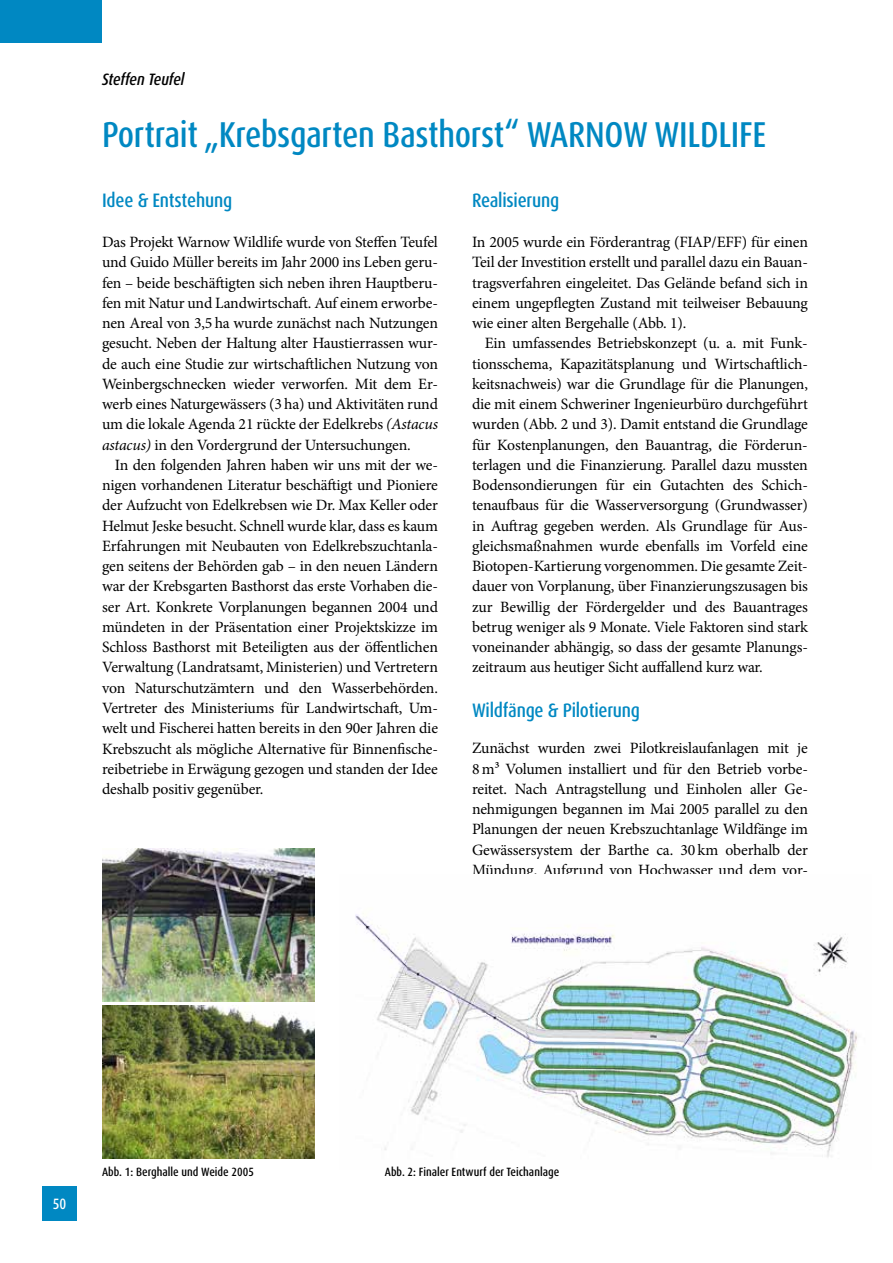
<style>
.page{position:relative;width:893px;height:1263px;background:#fff}
.page>*{position:absolute;margin:0;border:0;box-sizing:border-box;transform-origin:0 0}
.t1{font:500 condensed 36px "Dax Pro";letter-spacing:-.01em;color:#0088c2}
.t2{font:500 condensed 19.5px "Dax Pro";letter-spacing:-.01em;color:#0088c2}
.t3{font:italic 500 condensed 16.5px "Dax Pro";letter-spacing:-.015em;color:#000}
.t4{font:15.75px/20.2px "Minion Pro";letter-spacing:-.01em;color:#000;text-align:justify}
.t5{font:500 condensed 15px "Dax Pro";color:#fff}
.t6{font:500 condensed 12px "Dax Pro";color:#000}
.s1{font-style:italic}
</style>
<div class="page">
<div style="left:43px;top:1186px;width:34px;height:34px;background:#0088c2"></div>
<div style="left:0;top:0;width:102px;height:43px;background:#0088c2"></div>
<img style="left:102px;top:848px;width:213px;height:153px">
<img style="left:102px;top:1005px;width:213px;height:153px">
<img style="left:355px;top:914px;width:503px;height:243px">
<p class="t3" style="left:102px;top:69px;width:84px">Steffen Teufel</p>
<h1 class="t1" style="left:102px;top:112px;width:666px">Portrait „Krebsgarten Basthorst“ WARNOW WILDLIFE</h1>
<p class="t2" style="left:102px;top:187px;width:132px">Idee &amp; Entstehung</p>
<p class="t4" style="left:102px;top:232px;width:337px">Das Projekt Warnow Wildlife wurde von Steffen Teufel und Guido Müller bereits im Jahr 2000 ins Leben geru&shy;fen – beide beschäftigten sich neben ihren Hauptberu&shy;fen mit Natur und Landwirtschaft. Auf einem erworbe&shy;nen Areal von 3,5 ha wurde zunächst nach Nutzungen gesucht. Neben der Haltung alter Haustierrassen wur&shy;de auch eine Studie zur wirtschaftlichen Nutzung von Weinbergschnecken wieder verworfen. Mit dem Er&shy;werb eines Naturgewässers (3 ha) und Aktivitäten rund um die lokale Agenda 21 rückte der Edelkrebs <span class="s1">(Astacus astacus)</span> in den Vordergrund der Untersuchungen.</p>
<p class="t4" style="left:102px;top:455px;width:337px;text-indent:13px">In den folgenden Jahren haben wir uns mit der we&shy;nigen vorhandenen Literatur beschäftigt und Pioniere der Aufzucht von Edelkrebsen wie Dr. Max Keller oder Helmut Jeske besucht. Schnell wurde klar, dass es kaum Erfahrungen mit Neubauten von Edelkrebszuchtanla&shy;gen seitens der Behörden gab – in den neuen Ländern war der Krebsgarten Basthorst das erste Vorhaben die&shy;ser Art. Konkrete Vorplanungen begannen 2004 und mündeten in der Präsentation einer Projektskizze im Schloss Basthorst mit Beteiligten aus der öffentlichen Verwaltung (Landratsamt, Ministerien) und Vertretern von Naturschutzämtern und den Wasserbehörden.<br>Vertreter des Ministeriums für Landwirtschaft, Um&shy;welt und Fischerei hatten bereits in den 90er Jahren die Krebszucht als mögliche Alternative für Binnenfische&shy;reibetriebe in Erwägung gezogen und standen der Idee deshalb positiv gegenüber.</p>
<p class="t2" style="left:472px;top:187px;width:89px">Realisierung</p>
<p class="t4" style="left:472px;top:232px;width:337px">In 2005 wurde ein Förderantrag (FIAP/EFF) für einen Teil der Investition erstellt und parallel dazu ein Bauan&shy;tragsverfahren eingeleitet. Das Gelände befand sich in einem ungepflegten Zustand mit teilweiser Bebauung wie einer alten Bergehalle (Abb. 1).</p>
<p class="t4" style="left:472px;top:333px;width:337px;text-indent:13px">Ein umfassendes Betriebskonzept (u. a. mit Funk&shy;tionsschema, Kapazitätsplanung und Wirtschaftlich&shy;keitsnachweis) war die Grundlage für die Planungen, die mit einem Schweriner Ingenieurbüro durchgeführt wurden (Abb. 2 und 3). Damit entstand die Grundlage für Kostenplanungen, den Bauantrag, die Förderun&shy;terlagen und die Finanzierung. Parallel dazu mussten Bodensondierungen für ein Gutachten des Schich&shy;tenaufbaus für die Wasserversorgung (Grundwasser) in Auftrag gegeben werden. Als Grundlage für Aus&shy;gleichsmaßnahmen wurde ebenfalls im Vorfeld eine Biotopen-Kartierung vorgenommen. Die gesamte Zeit&shy;dauer von Vorplanung, über Finanzierungszusagen bis zur Bewillig der Fördergelder und des Bauantrages betrug weniger als 9 Monate. Viele Faktoren sind stark voneinander abhängig, so dass der gesamte Planungs&shy;zeitraum aus heutiger Sicht auffallend kurz war.</p>
<p class="t2" style="left:472px;top:698px;width:170px">Wildfänge &amp; Pilotierung</p>
<p class="t4" style="left:472px;top:738px;width:337px">Zunächst wurden zwei Pilotkreislaufanlagen mit je 8 m³ Volumen installiert und für den Betrieb vorbe&shy;reitet. Nach Antragstellung und Einholen aller Ge&shy;nehmigungen begannen im Mai 2005 parallel zu den Planungen der neuen Krebszuchtanlage Wildfänge im Gewässersystem der Barthe ca. 30 km oberhalb der Mündung. Aufgrund von Hochwasser und dem vor-</p>
<p class="t5" style="left:53px;top:1194px;width:15px">50</p>
<p class="t6" style="left:102px;top:1164px;width:153px">Abb. 1: Berghalle und Weide 2005</p>
<p class="t6" style="left:385px;top:1164px;width:176px">Abb. 2: Finaler Entwurf der Teichanlage</p>
</div>
